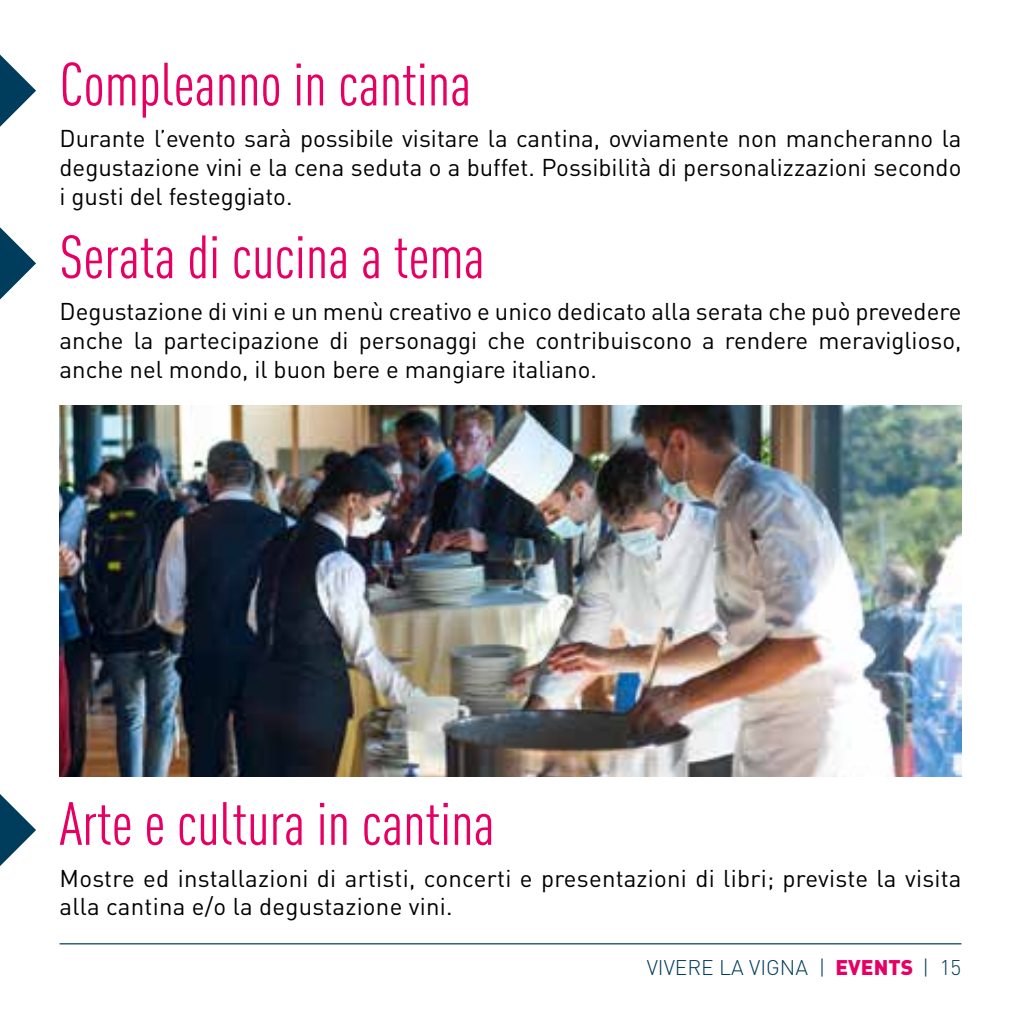
<style>
.page{position:relative;width:1021px;height:1021px;background:#fff}
.page>*{position:absolute;margin:0;border:0;box-sizing:border-box;transform-origin:0 0}
.t1{font:condensed 60px "DIN Pro";color:#e60064}
.t2{font:24px/28.8px "DIN";color:#000;text-align:justify}
.t3{font:300 21px "DIN";color:#003c5c}
.s1{font-weight:900;color:#e60064}
</style>
<div class="page">
<hr style="left:60px;top:943px;width:901px;height:1px;background:#003c5c">
<img style="left:60px;top:406px;width:901px;height:370px">
<svg style="left:0;top:227px;width:36px;height:72px"></svg>
<svg style="left:0;top:55px;width:36px;height:72px"></svg>
<svg style="left:0;top:794px;width:36px;height:72px"></svg>
<h1 class="t1" style="left:60px;top:41px;width:413px">Compleanno in cantina</h1>
<p class="t2" style="left:60px;top:124px;width:903px">Durante l’evento sarà possibile visitare la cantina, ovviamente non mancheranno la degustazione vini e la cena seduta o a buffet. Possibilità di personalizzazioni secondo i gusti del festeggiato.</p>
<h1 class="t1" style="left:60px;top:214px;width:426px">Serata di cucina a tema</h1>
<p class="t2" style="left:60px;top:296px;width:903px">Degustazione di vini e un menù creativo e unico dedicato alla serata che può prevedere anche la partecipazione di personaggi che contribuiscono a rendere meraviglioso, anche nel mondo, il buon bere e mangiare italiano.</p>
<h1 class="t1" style="left:60px;top:780px;width:436px">Arte e cultura in cantina</h1>
<p class="t2" style="left:60px;top:863px;width:903px">Mostre ed installazioni di artisti, concerti e presentazioni di libri; previste la visita alla cantina e/o la degustazione vini.</p>
<p class="t3" style="left:646px;top:954px;width:316px">VIVERE LA VIGNA | <span class="s1">EVENTS</span> | 15</p>
</div>
